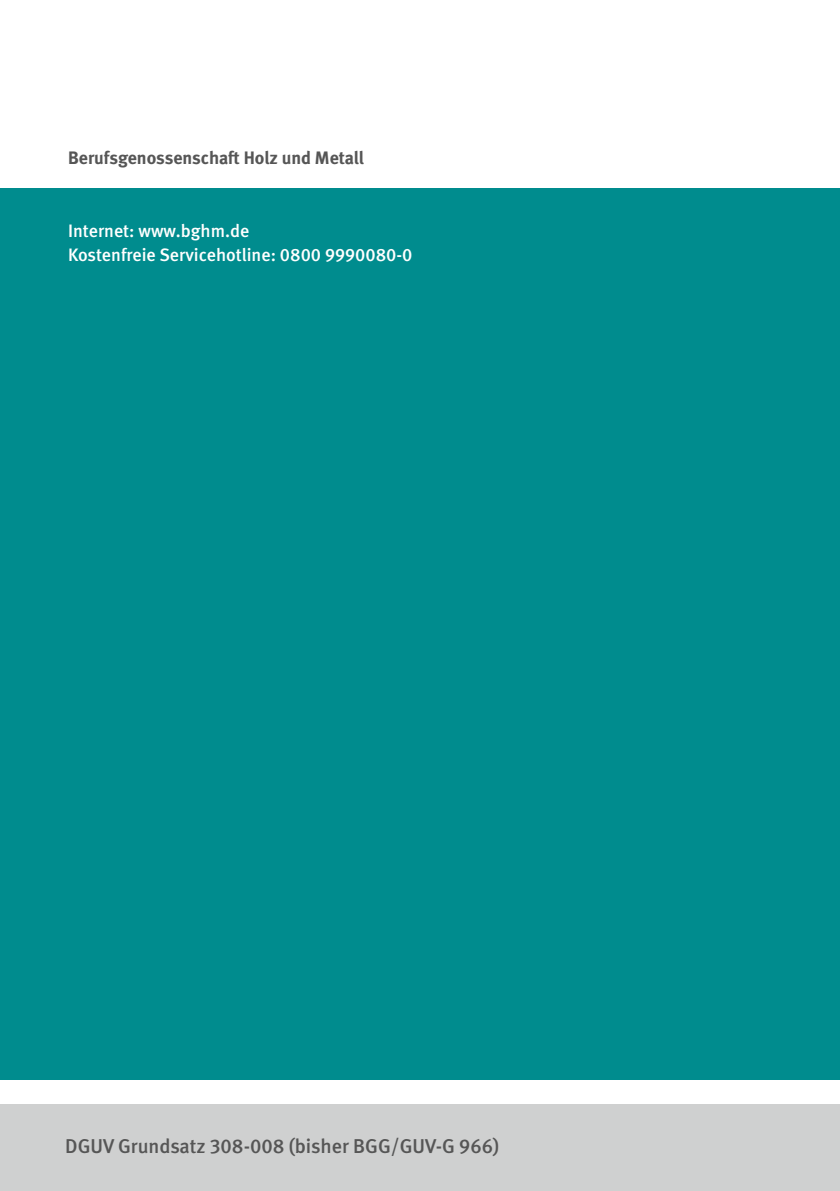
<style>
.page{position:relative;width:840px;height:1191px;background:#fff}
.page>*{position:absolute;margin:0;border:0;box-sizing:border-box;transform-origin:0 0}
.Ausgabe{font:500 20px "DGUV Meta";color:#565656}
.t1{font:500 18px/24px "DGUV Meta";color:#fff}
.t2{font:700 18px "DGUV Meta";color:#565656}
</style>
<div class="page">
<div style="left:0;top:189px;width:839px;height:891px;background:#008c8e"></div>
<div style="left:0;top:1104px;width:839px;height:87px;background:#cfd0d0"></div>
<p class="t2" style="left:68px;top:147px;width:297px">Berufsgenossenschaft Holz und Metall</p>
<p class="t1" style="left:68px;top:219px;width:345px">Internet: www.bghm.de<br>Kostenfreie Servicehotline: 0800 9990080-0</p>
<p class="Ausgabe" style="left:65px;top:1134px;width:435px">DGUV Grundsatz 308-008 (bisher BGG/GUV-G 966)</p>
</div>
